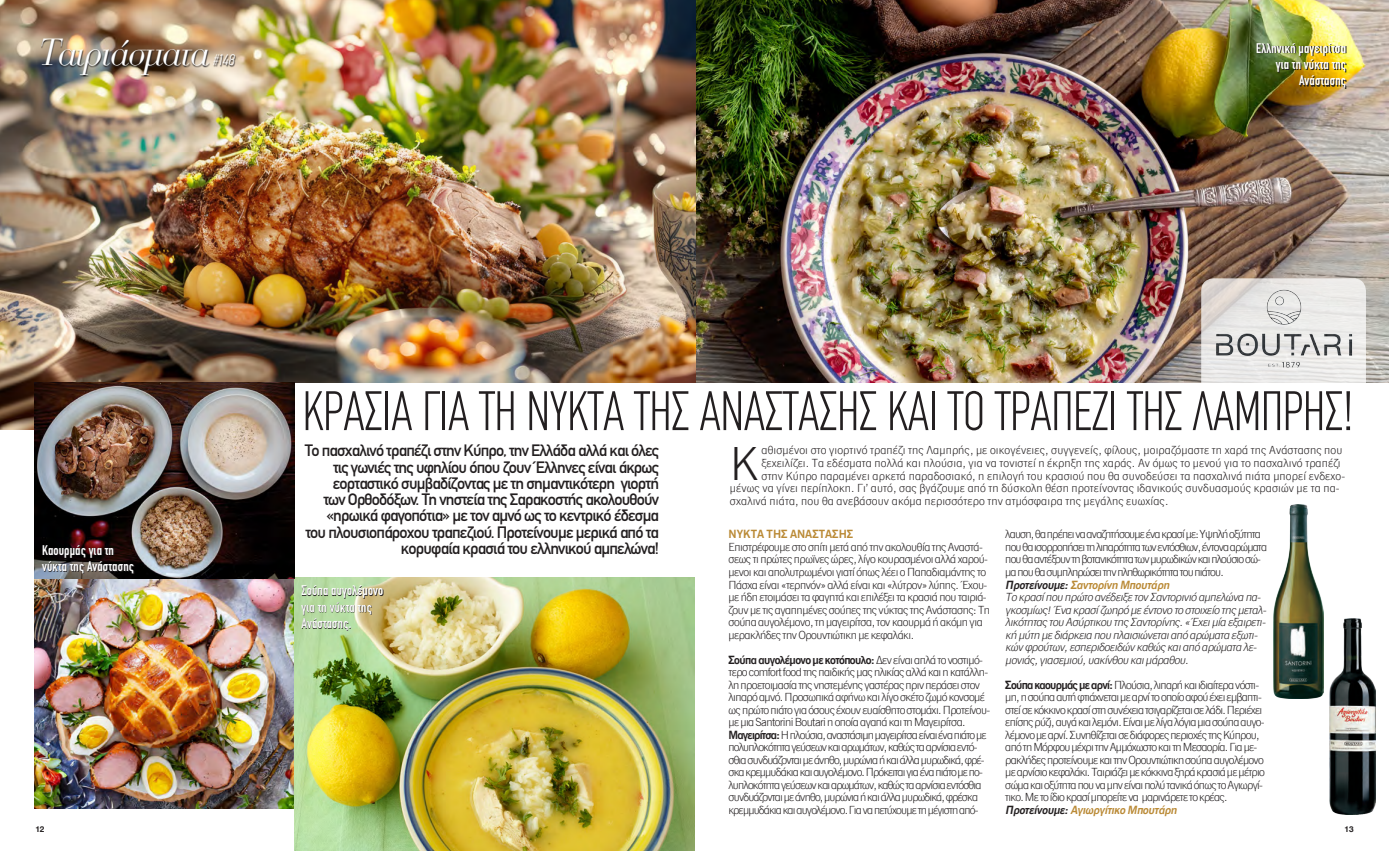
<style>
.page{position:relative;width:1389px;height:851px;background:#fff}
.page>*{position:absolute;margin:0;border:0;box-sizing:border-box;transform-origin:0 0}
.K_ÓÔÓÈÎ{font:300 condensed 54.5px "CF Din";letter-spacing:-.01em;color:#231f20}
.keimeno{font:300 45.88px "C Dsans 01";color:#231f20}
.K_ÓÔÓÈÎ-2{font:italic 37.5px "UB Bonati Medium";color:#fff;scale:.85 1}
.protaxi{font:16.25px/16.2px "CF Din";letter-spacing:-.05em;color:#231f20;text-align:right}
.K_ÓÔÓÈÎ-3{font:italic 300 condensed 15px "CF Din";color:#fff;scale:1.11 1}
.t1{font:13.75px/16.2px "CF Din Condensed";letter-spacing:.01em;color:#fff}
.keimeno-2{font:300 11.25px/12.5px "C Dsans 01";letter-spacing:-.05em;color:#231f20}
.keimeno-3{font:300 11.25px/12.5px "C Dsans 01";letter-spacing:-.07em;color:#231f20}
.keimeno-4{font:300 11.25px "C Dsans 01";letter-spacing:.01em;color:#231f20}
.keimeno-5{font:italic 300 11.25px/12.5px "C Dsans 01";letter-spacing:-.03em;color:#231f20}
.keimeno-6{font:italic 600 11.25px "C Dsans 04";letter-spacing:-.02em;color:#ba8a36}
.keimeno-7{font:600 11.25px "C Dsans 04";color:#ba8a36}
.K_ÓÔÓÈÎ-4{font:700 8.75px "Helvetica Neue Greek";color:#231f20}
.s1{color:#231f20}
.s2{font-family:"Calibri"}
.s3{font-family:"C Dsans 04";font-weight:600}
</style>
<div class="page">
<img style="left:35px;top:429px;width:260px;height:379px">
<img style="left:695px;top:0;width:694px;height:383px">
<img style="left:0;top:0;width:695px;height:429px">
<div style="left:294px;top:383px;width:1095px;height:191px;background:#fff"></div>
<img style="left:41px;top:39px;width:196px;height:38px">
<img style="left:294px;top:578px;width:400px;height:272px">
<svg style="left:1201px;top:278px;width:165px;height:105px;background:#e3e1de"></svg>
<img style="left:1206px;top:282px;width:154px;height:94px">
<img style="left:1274px;top:504px;width:50px;height:194px">
<img style="left:1329px;top:618px;width:46px;height:196px">
<svg style="left:43px;top:545px;width:91px;height:29px;background:#2c2222"></svg>
<svg style="left:302px;top:586px;width:82px;height:45px;background:#9eab7e"></svg>
<img style="left:1258px;top:44px;width:89px;height:44px">
<p class="K_ÓÔÓÈÎ-2" style="left:35px;top:34px;width:213px">Ταιριάσματα</p>
<p class="K_ÓÔÓÈÎ-3" style="left:213px;top:52px;width:24px">#148</p>
<p class="t1" style="left:1256px;top:40px;width:91px;text-align:right">Ελληνική μαγειρίτσα για τη νύκτα της<br>Ανάστασης</p>
<p class="K_ÓÔÓÈÎ" style="left:302px;top:381px;width:1053px">ΚΡΑΣΙΆ ΓΙΑ ΤΗ ΝΎΚΤΑ ΤΗΣ ΑΝΆΣΤΑΣΗΣ ΚΑΙ ΤΟ ΤΡΑΠΈΖΙ ΤΗΣ ΛΑΜΠΡΉΣ!</p>
<p class="keimeno" style="left:730px;top:438px;width:30px">Κ</p>
<p class="keimeno-4" style="left:762px;top:444px;width:583px">αθισμένοι στο γιορτινό τραπέζι της Λαμπρής, με οικογένειες, συγγενείς, φίλους, μοιραζόμαστε τη χαρά της Ανάστασης που</p>
<p class="protaxi" style="left:305px;top:442px;width:356px">Το πασχαλινό τραπέζι στην Κύπρο, την Ελλάδα αλλά και όλες τις γωνιές της υφηλίου όπου ζουν Έλληνες είναι άκρως εορταστικό συμβαδίζοντας με τη σημαντικότερη γιορτή<br>των Ορθοδόξων. Τη νηστεία της Σαρακοστής ακολουθούν «ηρωικά φαγοπότια» με τον αμνό ως το κεντρικό έδεσμα του πλουσιοπάροχου τραπεζιού. Προτείνουμε μερικά από τα</p>
<p class="keimeno-4" style="left:762px;top:456px;width:581px">ξεχειλίζει. Τα εδέσματα πολλά και πλούσια, για να τονιστεί η έκρηξη της χαράς. Αν όμως το μενού για το πασχαλινό τραπέζι</p>
<p class="keimeno-4" style="left:762px;top:469px;width:585px">στην Κύπρο παραμένει αρκετά παραδοσιακό, η επιλογή του κρασιού που θα συνοδεύσει τα πασχαλινά πιάτα μπορεί ενδεχο-</p>
<p class="keimeno-4" style="left:730px;top:481px;width:611px">μένως να γίνει περίπλοκη. Γι’ αυτό, σας βγάζουμε από τη δύσκολη θέση προτείνοντας ιδανικούς συνδυασμούς κρασιών με τα πα-</p>
<p class="keimeno-4" style="left:730px;top:494px;width:440px">σχαλινά πιάτα, που θα ανεβάσουν ακόμα περισσότερο την ατμόσφαιρα της μεγάλης ευωχίας.</p>
<p class="keimeno-3" style="left:1005px;top:528px;width:263px">λαυση, θα πρέπει να αναζητήσουμε ένα κρασί με: Υψηλή οξύτητα που θα ισορροπήσει τη λιπαρότητα των εντόσθιων, έντονα αρώματα που θα αντέξουν τη βοτανικότητα των μυρωδικών και πλούσιο σώ&shy;μα που θα συμπληρώσει την πληθωρικότητα του πιάτου.</p>
<p class="keimeno-6" style="left:1005px;top:577px;width:168px"><span class="s1">Προτείνουμε:</span>Σαντορίνη Μπουτάρη</p>
<p class="keimeno-5" style="left:1005px;top:591px;width:265px">Το κρασί που πρώτο ανέδειξετον Σαντορινιό αμπελώνα πα&shy;γκοσμίως<span class="s2">!</span>Ένα κρασί ζωηρό μεέντονο το στοιχείο της μεταλ&shy;λικότητας του Ασύρτικου της Σαντορίνης.«Έχειμία εξαιρετι&shy;κή μύτη μεδιάρκεια που πλαισιώνεταιαπό αρώματα εξωτι&shy;κών φρούτων,εσπεριδοειδών καθώς καιαπό αρώματα λε&shy;μονιάς,γιασεμιού,υακίνθου καιμάραθου.</p>
<p class="keimeno-2" style="left:1005px;top:678px;width:261px"><span class="s3">Σούπα καουρμάς με αρνί:</span> Πλούσια, λιπαρή και ιδιαίτερα νόστι&shy;μη, η σούπα αυτή φτιάχνεται με αρνί το οποίο αφού έχει εμβαπτι&shy;στεί σε κόκκινο κρασί στη συνέχεια τσιγαρίζεται σε λάδι. Περιέχει επίσης ρύζι, αυγά και λεμόνι. Είναι με λίγα λόγια μια σούπα αυγο&shy;λέμονο με αρνί. Συνηθίζεται σε διάφορες περιοχές της Κύπρου, από τη Μόρφου μέχρι την Αμμόχωστο και τη Μεσαορία. Για με&shy;ρακλήδες προτείνουμε και την Ορουντιώτικη σούπα αυγολέμονο με αρνίσιο κεφαλάκι. Ταιριάζει με κόκκινα ξηρά κρασιά με μέτριο σώμα και οξύτητα που να μην είναι πολύ τανικά όπως το Αγιωργί&shy;τικο. Με το ίδιο κρασί μπορείτε να μαρινάρετε το κρέας.</p>
<p class="keimeno-6" style="left:1005px;top:802px;width:175px"><span class="s1">Προτείνουμε:</span>Αγιωργίτικο Μπουτάρη</p>
<p class="keimeno-7" style="left:729px;top:527px;width:126px">ΝΎΚΤΑ ΤΗΣ ΑΝΆΣΤΑΣΗΣ</p>
<p class="keimeno-2" style="left:729px;top:541px;width:263px">Επιστρέφουμε στο σπίτι μετά από την ακολουθία της Αναστά&shy;σεως τι πρώτες πρωϊνες ώρες, λίγο κουρασμένοι αλλά χαρού&shy;μενοι και απολυτρωμένοι γιατί όπως λέει ο Παπαδιαμάντης το Πάσχα είναι «τερπνόν» αλλά είναι και «λύτρον» λύπης. Έχου&shy;με ήδη ετοιμάσει τα φαγητά και επιλέξει τα κρασιά που ταιριά&shy;ζουν με τις αγαπημένες σούπες της νύκτας της Ανάστασης: Τη σούπα αυγολέμονο, τη μαγειρίτσα, τον καουρμά ή ακόμη για μερακλήδες την Ορουντιώτικη με κεφαλάκι.</p>
<p class="keimeno-2" style="left:729px;top:653px;width:263px"><span class="s3">Σούπα αυγολέμονο με κοτόπουλο:</span> Δεν είναι απλά το νοστιμό&shy;τερο comfort food της παιδικής μας ηλικίας αλλά και η κατάλλη&shy;λη προετοιμασία της νηστεμένης γαστέρας πριν περάσει στον λιπαρό αμνό. Προσωπικά αφήνω και λίγο σκέτο ζωμό κονσομέ ως πρώτο πιάτο για όσους έχουν ευαίσθητο στομάχι. Προτείνου&shy;με μια Santorini Boutari η οποία αγαπά και τη Μαγειρίτσα.</p>
<p class="keimeno-3" style="left:729px;top:728px;width:260px"><span class="s3">Μαγειρίτσα:</span> Η πλούσια, αναστάσιμη μαγειρίτσα είναι ένα πιάτο με πολυπλοκότητα γεύσεων και αρωμάτων, καθώς τα αρνίσια εντό&shy;σθια συνδυάζονται με άνηθο, μυρώνια ή και άλλα μυρωδικά, φρέ&shy;σκα κρεμμυδάκια και αυγολέμονο. Πρόκειται για ένα πιάτο με πο&shy;λυπλοκότητα γεύσεων και αρωμάτων, καθώς τα αρνίσια εντόσθια συνδυάζονται με άνηθο, μυρώνια ή και άλλα μυρωδικά, φρέσκα κρεμμυδάκια και αυγολέμονο. Για να πετύχουμε τη μέγιστη από-</p>
<p class="t1" style="left:42px;top:542px;width:73px">Καουρμάς για τη</p>
<p class="protaxi" style="left:401px;top:540px;width:260px">κορυφαία κρασιά του ελληνικού αμπελώνα!</p>
<p class="t1" style="left:42px;top:558px;width:93px">νύκτα της Ανάστασης</p>
<p class="t1" style="left:302px;top:582px;width:83px">Σούπα αυγολέμονο για τη νύκτα της<br>Ανάστασης.</p>
<p class="K_ÓÔÓÈÎ-4" style="left:35px;top:824px;width:11px">12</p>
<p class="K_ÓÔÓÈÎ-4" style="left:1344px;top:824px;width:11px">13</p>
</div>
